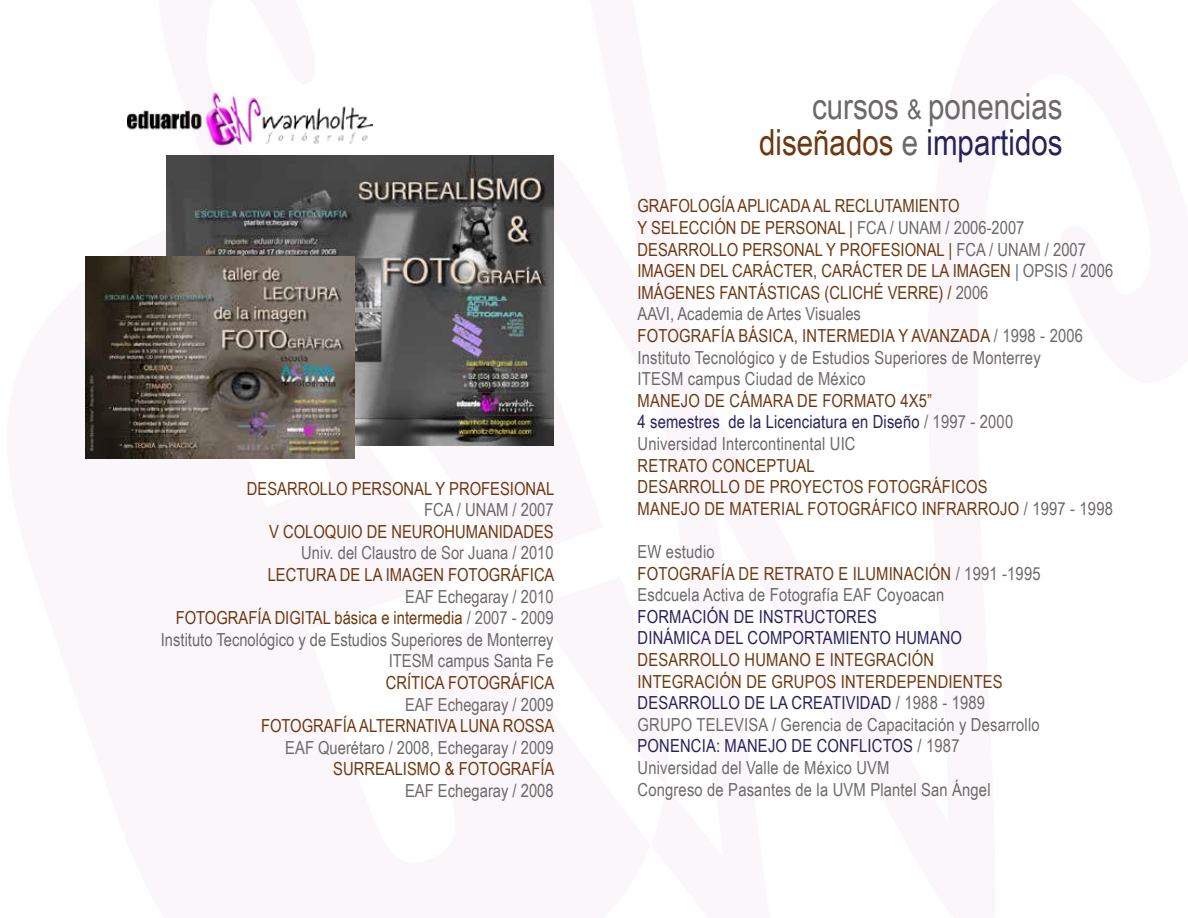
<style>
.page{position:relative;width:1188px;height:918px;background:#fff}
.page>*{position:absolute;margin:0;border:0;box-sizing:border-box;transform-origin:0 0}
.t1{font:36px/36px "Arial Narrow";color:#6d6968;text-align:right}
.t2{font:18px/21.6px "Arial Narrow";letter-spacing:.01em;color:#6d6968}
.t3{font:18px/21.6px "Arial Narrow";color:#6d3811}
.t4{font:18px/21.6px "Arial Narrow";letter-spacing:.01em;color:#26225b}
.s1{color:#6d3811}
.s2{font-size:27px}
.s3{color:#26225b}
.s4{color:#6d6968}
.s5{color:#586679}
</style>
<div class="page">
<svg style="left:85px;top:90px;width:288px;height:369px"></svg>
<img style="left:167px;top:155px;width:387px;height:291px">
<img style="left:86px;top:257px;width:269px;height:202px">
<p class="t3" style="left:247px;top:477px;width:309px">DESARROLLO PERSONAL Y PROFESIONAL</p>
<p class="t2" style="left:424px;top:498px;width:131px">FCA / UNAM / 2007</p>
<p class="t3" style="left:269px;top:520px;width:286px">V COLOQUIO DE NEUROHUMANIDADES</p>
<p class="t2" style="left:301px;top:541px;width:254px">Univ. del Claustro de Sor Juana / 2010</p>
<p class="t3" style="left:268px;top:563px;width:288px">LECTURA DE LA IMAGEN FOTOGRÁFICA</p>
<p class="t2" style="left:161px;top:585px;width:394px;text-align:right">EAF Echegaray / 2010<br><span class="s1">FOTOGRAFÍA DIGITAL básica e intermedia</span> / 2007 - 2009<br>Instituto Tecnológico y de Estudios Superiores de Monterrey ITESM campus Santa Fe</p>
<p class="t3" style="left:386px;top:671px;width:170px">CRÍTICA FOTOGRÁFICA</p>
<p class="t2" style="left:405px;top:693px;width:150px">EAF Echegaray / 2009</p>
<p class="t3" style="left:261px;top:714px;width:295px">FOTOGRAFÍA ALTERNATIVA LUNA ROSSA</p>
<p class="t2" style="left:285px;top:736px;width:270px">EAF Querétaro / 2008, Echegaray / 2009</p>
<p class="t3" style="left:333px;top:757px;width:223px">SURREALISMO &amp; FOTOGRAFÍA</p>
<p class="t2" style="left:405px;top:779px;width:150px">EAF Echegaray / 2008</p>
<h1 class="t1" style="left:759px;top:87px;width:305px">cursos <span class="s2">&amp;</span> ponencias <span class="s1">diseñados</span> e <span class="s3">impartidos</span></h1>
<p class="t3" style="left:638px;top:195px;width:477px">GRAFOLOGÍA APLICADA AL RECLUTAMIENTO<br>Y SELECCIÓN DE PERSONAL | <span class="s4">FCA / UNAM / 2006-2007<br></span>DESARROLLO PERSONAL Y PROFESIONAL | <span class="s4">FCA / UNAM / 2007<br></span>IMAGEN DEL CARÁCTER, CARÁCTER DE LA IMAGEN <span class="s5">|</span> <span class="s4">OPSIS / 2006<br></span>IMÁGENES FANTÁSTICAS (CLICHÉ VERRE) / <span class="s4">2006<br>AAVI, Academia de Artes Visuales<br></span>FOTOGRAFÍA BÁSICA, INTERMEDIA Y AVANZADA <span class="s4">/ 1998 - 2006<br>Instituto Tecnológico y de Estudios Superiores de Monterrey<br>ITESM campus Ciudad de México</span></p>
<p class="t2" style="left:638px;top:389px;width:377px"><span class="s1">MANEJO DE CÁMARA DE FORMATO 4X5”<br></span><span class="s3">4 semestres de la Licenciatura en Diseño</span> / 1997 - 2000<br>Universidad Intercontinental UIC</p>
<p class="t3" style="left:638px;top:454px;width:477px">RETRATO CONCEPTUAL<br>DESARROLLO DE PROYECTOS FOTOGRÁFICOS<br>MANEJO DE MATERIAL FOTOGRÁFICO INFRARROJO <span class="s4">/ 1997 - 1998</span></p>
<p class="t2" style="left:638px;top:540px;width:405px">EW estudio<br><span class="s1">FOTOGRAFÍA DE RETRATO E ILUMINACIÓN</span> / 1991 -1995<br>Esdcuela Activa de Fotografía EAF Coyoacan</p>
<p class="t4" style="left:638px;top:605px;width:326px">FORMACIÓN DE INSTRUCTORES<br>DINÁMICA DEL COMPORTAMIENTO HUMANO</p>
<p class="t2" style="left:638px;top:648px;width:404px"><span class="s1">DESARROLLO HUMANO E INTEGRACIÓN INTEGRACIÓN DE GRUPOS INTERDEPENDIENTES </span><span class="s3">DESARROLLO DE LA CREATIVIDAD</span> / 1988 - 1989<br>GRUPO TELEVISA / Gerencia de Capacitación y Desarrollo <span class="s3">PONENCIA: MANEJO DE CONFLICTOS</span> / 1987<br>Universidad del Valle de México UVM<br>Congreso de Pasantes de la UVM Plantel San Ángel</p>
</div>
